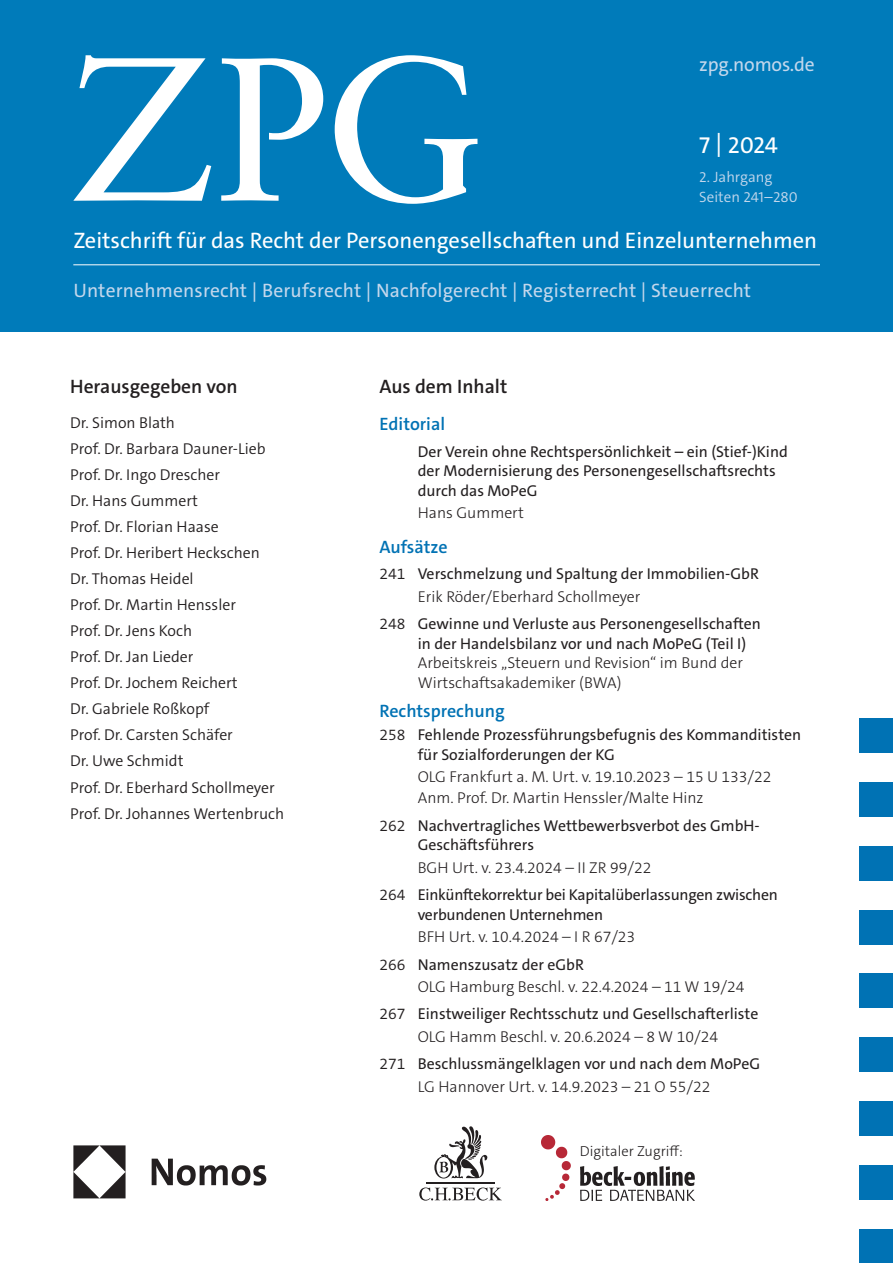
<style>
.page{position:relative;width:893px;height:1263px;background:#fff}
.page>*{position:absolute;margin:0;border:0;box-sizing:border-box;transform-origin:0 0}
.t1{font:24px "The Sans C5";color:#fff}
.t2{font:22.5px "The Sans C5";color:#fff}
.t3{font:19.5px "The Sans C5";letter-spacing:.01em;color:#c3d7ec}
.t4{font:600 19.5px "The Sans C5";color:#231f20}
.t5{font:19.5px "The Sans C5";letter-spacing:-.01em;color:#c3d7ec}
.t6{font:600 18px "The Sans C5";color:#0072b4}
.t7{font:15.75px/19.5px "The Sans C5";color:#231f20}
.t8{font:300 15.75px/26px "The Sans C5";color:#231f20}
.t9{font:300 15.75px/20.2px "The Sans C5";color:#231f20}
.t10{font:300 15px/19.5px "The Sans C5";color:#c3d7ec}
.t11{font:300 14.55px "The Sans C5";color:#231f20}
.s1{font-weight:300}
.s2{font-style:inherit}
.s3{font-weight:400}
</style>
<div class="page">
<div style="left:859px;top:719px;width:34px;height:34px;background:#0072b4"></div>
<div style="left:859px;top:782px;width:34px;height:34px;background:#0072b4"></div>
<div style="left:859px;top:846px;width:34px;height:34px;background:#0072b4"></div>
<div style="left:859px;top:910px;width:34px;height:34px;background:#0072b4"></div>
<div style="left:859px;top:974px;width:34px;height:34px;background:#0072b4"></div>
<div style="left:859px;top:1037px;width:34px;height:34px;background:#0072b4"></div>
<div style="left:859px;top:1101px;width:34px;height:34px;background:#0072b4"></div>
<div style="left:859px;top:1165px;width:34px;height:34px;background:#0072b4"></div>
<div style="left:859px;top:1229px;width:34px;height:34px;background:#0072b4"></div>
<div style="left:0;top:0;width:893px;height:332px;background:#007bba"></div>
<hr style="left:73px;top:264px;width:747px;height:1px;background:#fff">
<svg style="left:73px;top:55px;width:404px;height:149px"></svg>
<img style="left:73px;top:1145px;width:194px;height:53px">
<img style="left:542px;top:1136px;width:152px;height:64px">
<svg style="left:434px;top:1126px;width:53px;height:52px"></svg>
<hr style="left:427px;top:1182px;width:68px;height:1px;background:#231f20">
<svg style="left:419px;top:1187px;width:83px;height:13px"></svg>
<p class="t5" style="left:699px;top:52px;width:117px">zpg.nomos.de</p>
<h1 class="t1" style="left:699px;top:129px;width:80px">7 | 2024</h1>
<p class="t10" style="left:699px;top:167px;width:100px">2. Jahrgang<br>Seiten 241–280</p>
<h2 class="t2" style="left:73px;top:226px;width:745px">Zeitschrift für das Recht der Personengesellschaften und Einzelunternehmen</h2>
<p class="t3" style="left:73px;top:278px;width:679px">Unternehmensrecht | Berufsrecht | Nachfolgerecht | Registerrecht | Steuerrecht</p>
<p class="t4" style="left:70px;top:374px;width:169px">Herausgegeben von</p>
<p class="t4" style="left:379px;top:374px;width:129px">Aus dem Inhalt</p>
<p class="t8" style="left:70px;top:410px;width:215px">Dr. Simon Blath<br>Prof. Dr. Barbara Dauner-Lieb<br>Prof. Dr. Ingo Drescher<br>Dr. Hans Gummert<br>Prof. Dr. Florian Haase<br>Prof. Dr. Heribert Heckschen<br>Dr. Thomas Heidel<br>Prof. Dr. Martin Henssler<br>Prof. Dr. Jens Koch<br>Prof. Dr. Jan Lieder<br>Prof. Dr. Jochem Reichert<br>Dr. Gabriele Roßkopf<br>Prof. Dr. Carsten Schäfer<br>Dr. Uwe Schmidt<br>Prof. Dr. Eberhard Schollmeyer<br>Prof. Dr. Johannes Wertenbruch</p>
<p class="t6" style="left:379px;top:412px;width:67px">Editorial</p>
<p class="t7" style="left:418px;top:442px;width:372px">Der Verein ohne Rechtspersönlichkeit – ein (Stief‑)Kind der Modernisierung des Personengesellschaftsrechts durch das MoPeG</p>
<p class="t9" style="left:418px;top:503px;width:108px">Hans Gummert</p>
<p class="t6" style="left:379px;top:535px;width:70px">Aufsätze</p>
<p class="t7" style="left:418px;top:563px;width:343px;line-height:22.4px;text-indent:-38px"><span class="s1">241</span> Verschmelzung und Spaltung der Immobilien-GbR<br><span class="s1">Erik Röder/Eberhard Schollmeyer</span></p>
<p class="t7" style="left:418px;top:614px;width:345px;text-indent:-38px"><span class="s1">248</span> Gewinne und Verluste aus Personengesellschaften in der Handelsbilanz vor und nach MoPeG (Teil I)</p>
<p class="t9" style="left:418px;top:653px;width:327px">Arbeitskreis „Steuern und Revision“ im Bund der<br>Wirtschaftsakademiker (BWA)</p>
<p class="t6" style="left:379px;top:700px;width:127px">Rechtsprechung</p>
<p class="t7" style="left:418px;top:724px;width:385px;line-height:20.2px;text-indent:-38px"><span class="s1">258</span> Fehlende Prozessführungsbefugnis des Kommanditisten für Sozialforderungen der KG</p>
<p class="t9" style="left:418px;top:767px;width:355px;line-height:21px">OLG Frankfurt a. M. Urt. v. 19.10.2023 – 15 U 133/22<br>Anm. Prof. Dr. Martin Henssler/Malte Hinz</p>
<p class="t7" style="left:418px;top:816px;width:342px;text-indent:-38px"><span class="s1">262</span> Nachvertragliches Wettbewerbsverbot des GmbH-<br>Geschäftsführers</p>
<p class="t7" style="left:379px;top:854px;width:400px;line-height:27.5px;text-indent:38px"><span class="s1">BGH Urt. v. 23.4.2024 – II ZR 99/22<br></span><span class="s1">264</span> Einkünftekorrektur bei Kapitalüberlassungen zwischen</p>
<p class="t7" style="left:418px;top:905px;width:187px">verbundenen Unternehmen</p>
<p class="t9" style="left:379px;top:923px;width:257px;line-height:27.5px;text-indent:38px">BFH Urt. v. 10.4.2024 – I R 67/23<br><span class="s2">266</span> <span class="s3">Namenszusatz der eGbR</span></p>
<p class="t7" style="left:379px;top:973px;width:380px;line-height:27.5px;text-indent:38px"><span class="s1">OLG Hamburg Beschl. v. 22.4.2024 – 11 W 19/24<br></span><span class="s1">267</span> Einstweiliger Rechtsschutz und Gesellschafterliste</p>
<p class="t7" style="left:379px;top:1023px;width:382px;line-height:27.5px;text-align:center"><span class="s1">OLG Hamm Beschl. v. 20.6.2024 – 8 W 10/24<br></span><span class="s1">271</span> Beschlussmängelklagen vor und nach dem MoPeG</p>
<p class="t9" style="left:418px;top:1076px;width:294px">LG Hannover Urt. v. 14.9.2023 – 21 O 55/22</p>
<p class="t11" style="left:580px;top:1142px;width:104px">Digitaler Zugriff:</p>
</div>
